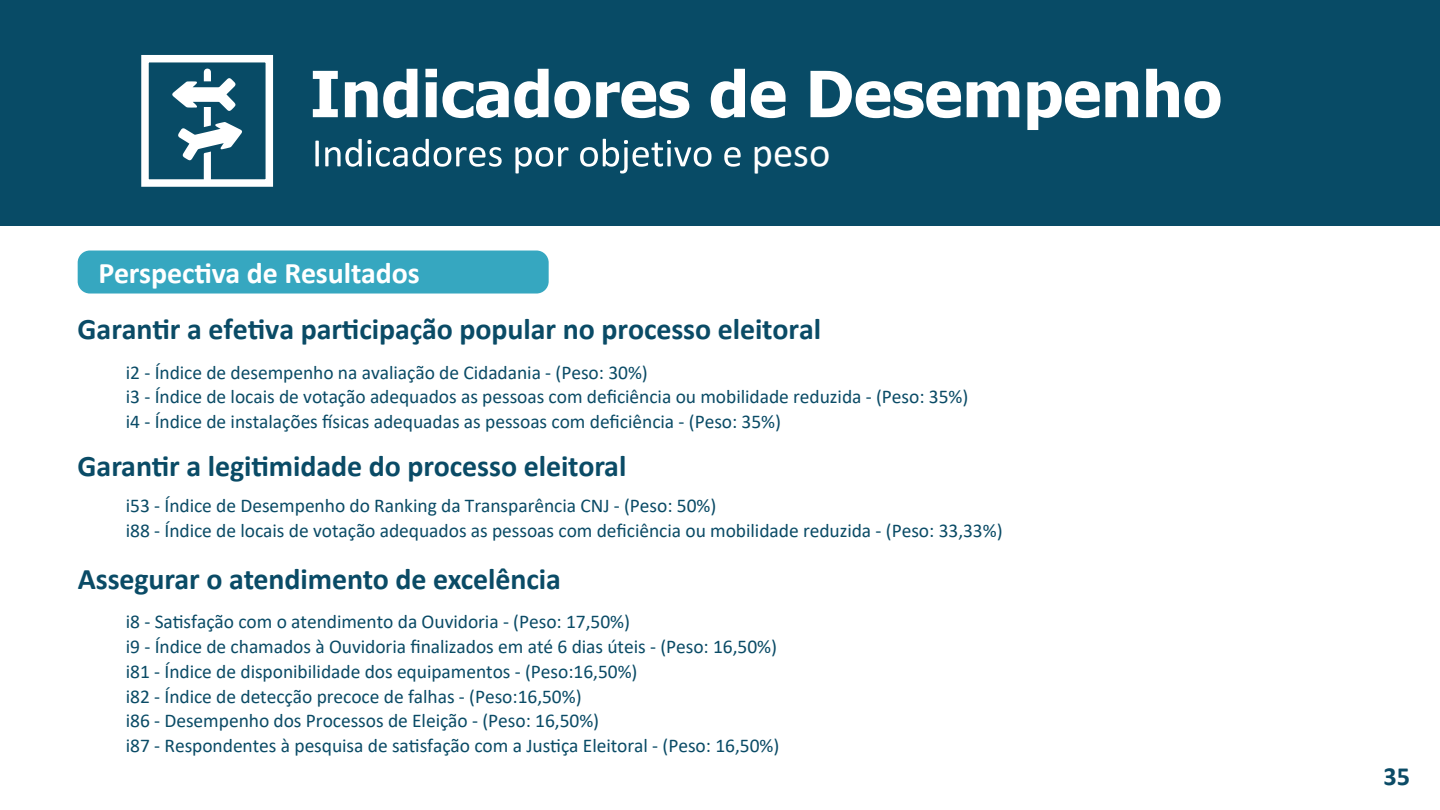
<style>
.page{position:relative;width:1440px;height:810px;background:#fff}
.page>*{position:absolute;margin:0;border:0;box-sizing:border-box;transform-origin:0 0}
.t1{font:700 63.75px "Tahoma";color:#fff}
.t2{font:40.5px "Calibri";color:#fff}
.t3{font:700 29.92px "Calibri";letter-spacing:-.005em;color:#0a4b66}
.t4{font:700 29.92px "Calibri";letter-spacing:-.005em;color:#fff}
.t5{font:700 26.25px "Calibri";color:#0b4b66}
.t6{font:19.5px/24.8px "Calibri";letter-spacing:-.005em;color:#0a4b66}
</style>
<div class="page">
<div style="left:0;top:0;width:1440px;height:226px;background:#084b66"></div>
<div style="left:78px;top:251px;width:471px;height:43px;background:#36a7c0;border-radius:12px"></div>
<div style="left:141px;top:55px;width:132px;height:132px;border:8px solid #fff"></div>
<svg style="left:172px;top:69px;width:71px;height:115px"></svg>
<svg style="left:315px;top:139px;width:426px;height:35px"></svg>
<h1 class="t1" style="left:310px;top:49px;width:914px">Indicadores de Desempenho</h1>
<h2 class="t2" style="left:752px;top:125px;width:80px">peso</h2>
<h3 class="t4" style="left:99px;top:252px;width:323px">Perspectiva de Resultados</h3>
<h3 class="t3" style="left:78px;top:308px;width:745px">Garantir a efetiva participação popular no processo eleitoral</h3>
<p class="t6" style="left:126px;top:359px;width:844px">i2 - Índice de desempenho na avaliação de Cidadania - (Peso: 30%)<br>i3 - Índice de locais de votação adequados as pessoas com deficiência ou mobilidade reduzida - (Peso: 35%) i4 - Índice de instalações físicas adequadas as pessoas com deficiência - (Peso: 35%)</p>
<h3 class="t3" style="left:78px;top:445px;width:550px">Garantir a legitimidade do processo eleitoral</h3>
<p class="t6" style="left:126px;top:493px;width:878px">i53 - Índice de Desempenho do Ranking da Transparência CNJ - (Peso: 50%)<br>i88 - Índice de locais de votação adequados as pessoas com deficiência ou mobilidade reduzida - (Peso: 33,33%)</p>
<h3 class="t3" style="left:78px;top:557px;width:485px">Assegurar o atendimento de excelência</h3>
<p class="t6" style="left:126px;top:609px;width:655px">i8 - Satisfação com o atendimento da Ouvidoria - (Peso: 17,50%)<br>i9 - Índice de chamados à Ouvidoria finalizados em até 6 dias úteis - (Peso: 16,50%) i81 - Índice de disponibilidade dos equipamentos - (Peso:16,50%)<br>i82 - Índice de detecção precoce de falhas - (Peso:16,50%)<br>i86 - Desempenho dos Processos de Eleição - (Peso: 16,50%)<br>i87 - Respondentes à pesquisa de satisfação com a Justiça Eleitoral - (Peso: 16,50%)</p>
<h3 class="t5" style="left:1383px;top:758px;width:28px">35</h3>
</div>
